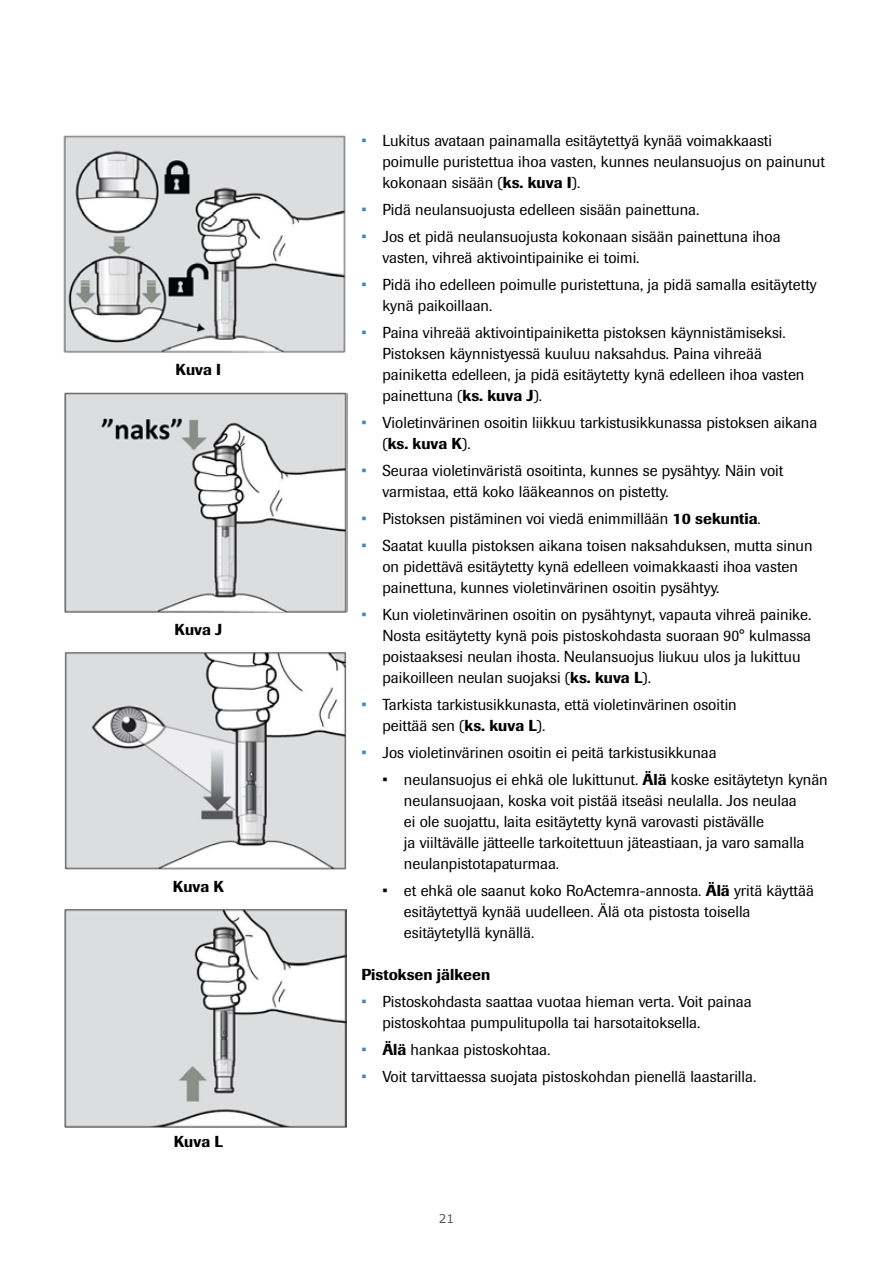
<style>
.page{position:relative;width:893px;height:1263px;background:#fff}
.page>*{position:absolute;margin:0;border:0;box-sizing:border-box;transform-origin:0 0}
.t1{font:15.75px/21px "Imago";color:#000}
.t2{font:500 15.75px "Imago";color:#000}
.t3{font:12px "Verdana";color:#575756}
.s1{color:#3e87c8}
.s2{font-weight:500}
</style>
<div class="page">
<img style="left:64px;top:135px;width:281px;height:217px">
<img style="left:64px;top:392px;width:284px;height:221px">
<img style="left:65px;top:652px;width:282px;height:217px">
<img style="left:64px;top:909px;width:283px;height:219px">
<p class="t2" style="left:176px;top:360px;width:47px">Kuva I</p>
<p class="t2" style="left:174px;top:619px;width:49px">Kuva J</p>
<p class="t2" style="left:173px;top:876px;width:53px">Kuva K</p>
<p class="t2" style="left:174px;top:1131px;width:51px">Kuva L</p>
<p class="t1" style="left:382px;top:130px;width:444px;text-indent:-21px"><span class="s1">•</span> Lukitus avataan painamalla esitäytettyä kynää voimakkaasti poimulle puristettua ihoa vasten, kunnes neulansuojus on painunut kokonaan sisään (<span class="s2">ks. kuva I</span>).</p>
<p class="t1" style="left:361px;top:199px;width:340px"><span class="s1">•</span> Pidä neulansuojusta edelleen sisään painettuna.</p>
<p class="t1" style="left:382px;top:226px;width:400px;text-indent:-21px"><span class="s1">•</span> Jos et pidä neulansuojusta kokonaan sisään painettuna ihoa vasten, vihreä aktivointipainike ei toimi.</p>
<p class="t1" style="left:382px;top:274px;width:436px;text-indent:-21px"><span class="s1">•</span> Pidä iho edelleen poimulle puristettuna, ja pidä samalla esitäytetty kynä paikoillaan.</p>
<p class="t1" style="left:382px;top:322px;width:423px;text-indent:-21px"><span class="s1">•</span> Paina vihreää aktivointipainiketta pistoksen käynnistämiseksi.<br>Pistoksen käynnistyessä kuuluu naksahdus. Paina vihreää painiketta edelleen, ja pidä esitäytetty kynä edelleen ihoa vasten painettuna (<span class="s2">ks. kuva J</span>).</p>
<p class="t1" style="left:382px;top:412px;width:436px;text-indent:-21px"><span class="s1">•</span> Violetinvärinen osoitin liikkuu tarkistusikkunassa pistoksen aikana (<span class="s2">ks. kuva K</span>).</p>
<p class="t1" style="left:382px;top:460px;width:402px;text-indent:-21px"><span class="s1">•</span> Seuraa violetinväristä osoitinta, kunnes se pysähtyy. Näin voit varmistaa, että koko lääkeannos on pistetty.</p>
<p class="t1" style="left:361px;top:508px;width:401px"><span class="s1">•</span> Pistoksen pistäminen voi viedä enimmillään <span class="s2">10 sekuntia</span>.</p>
<p class="t1" style="left:382px;top:535px;width:432px;text-indent:-21px"><span class="s1">•</span> Saatat kuulla pistoksen aikana toisen naksahduksen, mutta sinun on pidettävä esitäytetty kynä edelleen voimakkaasti ihoa vasten painettuna, kunnes violetinvärinen osoitin pysähtyy.</p>
<p class="t1" style="left:382px;top:604px;width:430px;text-indent:-21px"><span class="s1">•</span> Kun violetinvärinen osoitin on pysähtynyt, vapauta vihreä painike.<br>Nosta esitäytetty kynä pois pistoskohdasta suoraan 90° kulmassa poistaaksesi neulan ihosta. Neulansuojus liukuu ulos ja lukittuu paikoilleen neulan suojaksi (<span class="s2">ks. kuva L</span>).</p>
<p class="t1" style="left:382px;top:694px;width:356px;text-indent:-21px"><span class="s1">•</span> Tarkista tarkistusikkunasta, että violetinvärinen osoitin peittää sen (<span class="s2">ks. kuva L</span>).</p>
<p class="t1" style="left:361px;top:742px;width:357px"><span class="s1">•</span> Jos violetinvärinen osoitin ei peitä tarkistusikkunaa</p>
<p class="t1" style="left:404px;top:769px;width:425px;text-indent:-22px">• neulansuojus ei ehkä ole lukittunut. <span class="s2">Älä</span> koske esitäytetyn kynän neulansuojaan, koska voit pistää itseäsi neulalla. Jos neulaa<br>ei ole suojattu, laita esitäytetty kynä varovasti pistävälle<br>ja viiltävälle jätteelle tarkoitettuun jäteastiaan, ja varo samalla neulanpistotapaturmaa.</p>
<p class="t1" style="left:404px;top:880px;width:411px;text-indent:-22px">• et ehkä ole saanut koko RoActemra-annosta. <span class="s2">Älä</span> yritä käyttää esitäytettyä kynää uudelleen. Älä ota pistosta toisella esitäytetyllä kynällä.</p>
<p class="t2" style="left:361px;top:965px;width:130px">Pistoksen jälkeen</p>
<p class="t1" style="left:382px;top:991px;width:371px;text-indent:-21px"><span class="s1">•</span> Pistoskohdasta saattaa vuotaa hieman verta. Voit painaa pistoskohtaa pumpulitupolla tai harsotaitoksella.</p>
<p class="t1" style="left:361px;top:1039px;width:191px"><span class="s1">•</span> <span class="s2">Älä</span> hankaa pistoskohtaa.</p>
<p class="t1" style="left:361px;top:1066px;width:396px"><span class="s1">•</span> Voit tarvittaessa suojata pistoskohdan pienellä laastarilla.</p>
<p class="t3" style="left:439px;top:1211px;width:17px">21</p>
</div>
